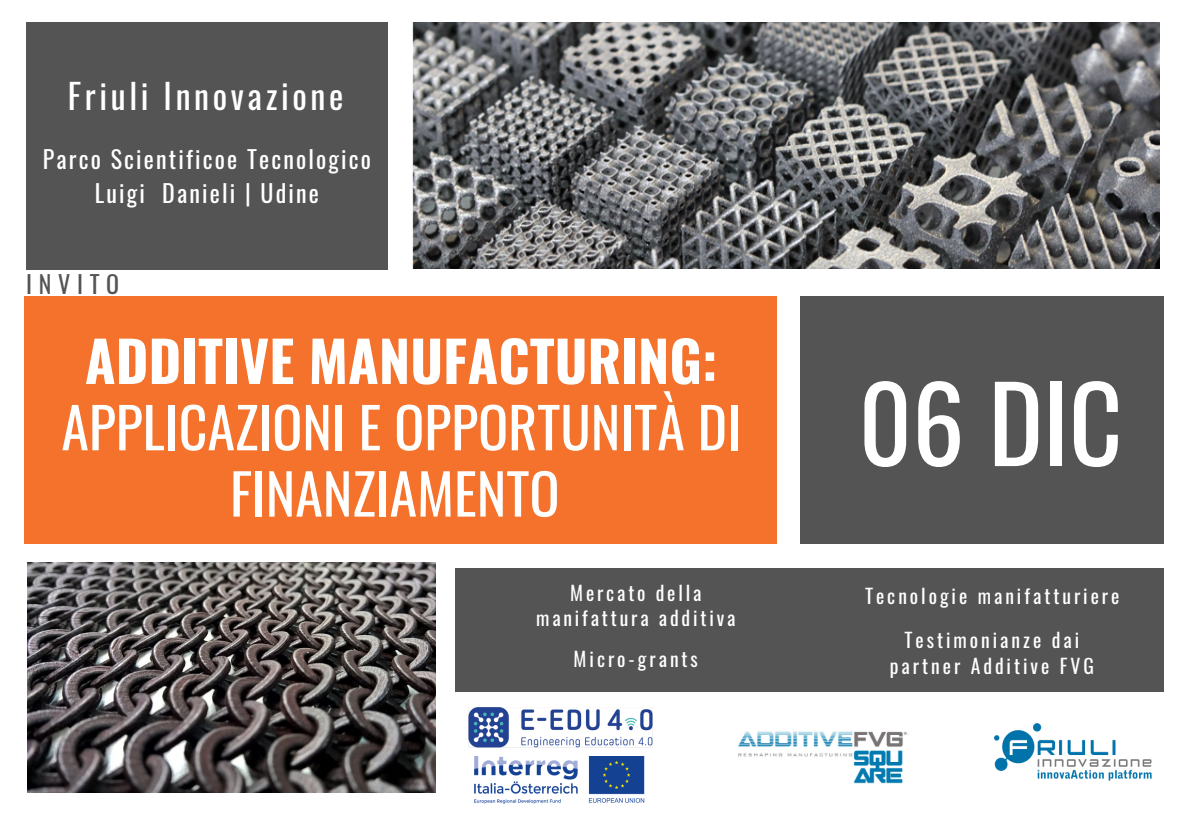
<style>
.page{position:relative;width:1191px;height:839px;background:#fff}
.page>*{position:absolute;margin:0;border:0;box-sizing:border-box;transform-origin:0 0}
.t1{font:104px "Oswald";color:#fff}
.t2{font:56px/66.2px "Oswald";color:#fff;text-align:center}
.t3{font:700 56px "Oswald";color:#fff}
.t4{font:34px "Oswald";letter-spacing:.105em;color:#fff}
.t5{font:24px/33.4px "Oswald";letter-spacing:.09em;color:#fff;text-align:center}
.t6{font:24px "Oswald";letter-spacing:.28em;color:#545454}
.t7{font:19.6px/24.6px "Oswald";letter-spacing:.15em;color:#fff;text-align:center}
</style>
<div class="page">
<div style="left:26px;top:23px;width:362px;height:247px;background:#545454"></div>
<div style="left:801px;top:296px;width:363px;height:248px;background:#545454"></div>
<div style="left:455px;top:568px;width:709px;height:124px;background:#545454"></div>
<div style="left:25px;top:296px;width:752px;height:248px;background:#f4722b"></div>
<img style="left:413px;top:23px;width:746px;height:246px">
<img style="left:738px;top:731px;width:171px;height:53px">
<img style="left:994px;top:723px;width:158px;height:57px">
<img style="left:468px;top:707px;width:185px;height:40px">
<img style="left:28px;top:562px;width:408px;height:230px">
<img style="left:474px;top:756px;width:171px;height:48px">
<h3 class="t4" style="left:68px;top:70px;width:277px">Friuli Innovazione</h3>
<p class="t5" style="left:43px;top:142px;width:330px">Parco Scientificoe Tecnologico<br>Luigi Danieli | Udine</p>
<p class="t6" style="left:26px;top:265px;width:95px">INVITO</p>
<h2 class="t3" style="left:85px;top:317px;width:634px">ADDITIVE MANUFACTURING:</h2>
<h2 class="t2" style="left:61px;top:392px;width:681px">APPLICAZIONI E OPPORTUNITÀ DI<br>FINANZIAMENTO</h2>
<h1 class="t1" style="left:858px;top:342px;width:266px">06 DIC</h1>
<p class="t7" style="left:536px;top:580px;width:201px">Mercato della manifattura additiva</p>
<p class="t7" style="left:865px;top:583px;width:256px">Tecnologie manifatturiere</p>
<p class="t7" style="left:574px;top:645px;width:126px">Micro-grants</p>
<p class="t7" style="left:890px;top:625px;width:206px;line-height:26.8px">Testimonianze dai partner Additive FVG</p>
</div>
